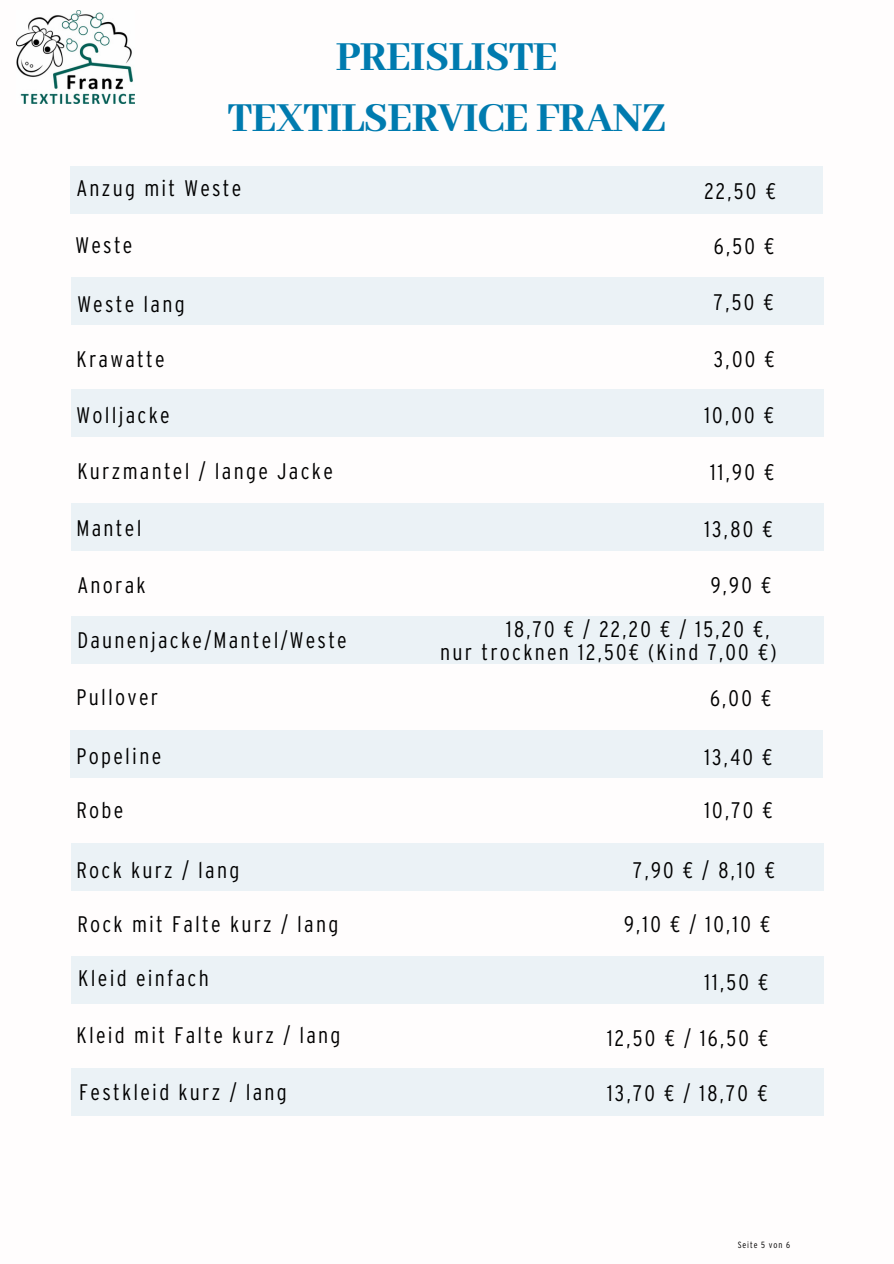
<style>
.page{position:relative;width:894px;height:1264px;background:#fff}
.page>*{position:absolute;margin:0;border:0;box-sizing:border-box;transform-origin:0 0}
.t1{font:800 45px/60.8px "Abhaya Libre";letter-spacing:-.015em;color:#007baf;text-align:center}
.t2{font:300 condensed 22.5px/22.5px "Interstate";letter-spacing:.1em;color:#000}
.t3{font:300 condensed 9px "Interstate";letter-spacing:.1em;color:#000}
</style>
<div class="page">
<div style="left:70px;top:166px;width:752px;height:48px;background:#ebf2f6"></div>
<div style="left:71px;top:277px;width:752px;height:47px;background:#ebf2f6"></div>
<div style="left:71px;top:389px;width:752px;height:48px;background:#ebf2f6"></div>
<div style="left:71px;top:503px;width:752px;height:47px;background:#ebf2f6"></div>
<div style="left:71px;top:616px;width:752px;height:47px;background:#ebf2f6"></div>
<div style="left:70px;top:729px;width:752px;height:48px;background:#ebf2f6"></div>
<div style="left:71px;top:843px;width:752px;height:48px;background:#ebf2f6"></div>
<div style="left:71px;top:955px;width:752px;height:48px;background:#ebf2f6"></div>
<div style="left:71px;top:1067px;width:752px;height:48px;background:#ebf2f6"></div>
<img style="left:17px;top:10px;width:117px;height:94px">
<h1 class="t1" style="left:228px;top:29px;width:439px">PREISLISTE<br>TEXTILSERVICE FRANZ</h1>
<h2 class="t2" style="left:76px;top:177px;width:166px">Anzug mit Weste</h2>
<h2 class="t2" style="left:704px;top:179px;width:73px">22,50 €</h2>
<h2 class="t2" style="left:76px;top:233px;width:58px">Weste</h2>
<h2 class="t2" style="left:713px;top:234px;width:62px">6,50 €</h2>
<h2 class="t2" style="left:77px;top:293px;width:109px">Weste lang</h2>
<h2 class="t2" style="left:713px;top:291px;width:61px">7,50 €</h2>
<h2 class="t2" style="left:76px;top:348px;width:90px">Krawatte</h2>
<h2 class="t2" style="left:713px;top:348px;width:62px">3,00 €</h2>
<h2 class="t2" style="left:76px;top:403px;width:95px">Wolljacke</h2>
<h2 class="t2" style="left:704px;top:403px;width:71px">10,00 €</h2>
<h2 class="t2" style="left:77px;top:459px;width:257px">Kurzmantel / lange Jacke</h2>
<h2 class="t2" style="left:710px;top:460px;width:66px">11,90 €</h2>
<h2 class="t2" style="left:76px;top:517px;width:67px">Mantel</h2>
<h2 class="t2" style="left:704px;top:518px;width:70px">13,80 €</h2>
<h2 class="t2" style="left:77px;top:573px;width:70px">Anorak</h2>
<h2 class="t2" style="left:77px;top:629px;width:271px">Daunenjacke/Mantel/Weste</h2>
<h2 class="t2" style="left:76px;top:685px;width:83px">Pullover</h2>
<h2 class="t2" style="left:76px;top:744px;width:86px">Popeline</h2>
<h2 class="t2" style="left:76px;top:799px;width:48px">Robe</h2>
<h2 class="t2" style="left:76px;top:858px;width:164px">Rock kurz / lang</h2>
<h2 class="t2" style="left:77px;top:912px;width:262px">Rock mit Falte kurz / lang</h2>
<h2 class="t2" style="left:78px;top:966px;width:132px">Kleid einfach</h2>
<h2 class="t2" style="left:76px;top:1024px;width:265px">Kleid mit Falte kurz / lang</h2>
<h2 class="t2" style="left:79px;top:1080px;width:209px">Festkleid kurz / lang</h2>
<h2 class="t2" style="left:710px;top:573px;width:62px">9,90 €</h2>
<h2 class="t2" style="left:440px;top:617px;width:337px;text-indent:66px">18,70 € / 22,20 € / 15,20 €, nur trocknen 12,50€ (Kind 7,00 €)</h2>
<h2 class="t2" style="left:710px;top:686px;width:63px">6,00 €</h2>
<h2 class="t2" style="left:704px;top:746px;width:69px">13,40 €</h2>
<h2 class="t2" style="left:704px;top:799px;width:70px">10,70 €</h2>
<h2 class="t2" style="left:633px;top:858px;width:143px">7,90 € / 8,10 €</h2>
<p class="t2" style="left:624px;top:912px;width:148px">9,10 € / 10,10 €</p>
<h2 class="t2" style="left:704px;top:971px;width:65px">11,50 €</h2>
<h2 class="t2" style="left:607px;top:1026px;width:163px">12,50 € / 16,50 €</h2>
<h2 class="t2" style="left:607px;top:1081px;width:162px">13,70 € / 18,70 €</h2>
<h2 class="t3" style="left:737px;top:1239px;width:54px">Seite 5 von 6</h2>
</div>
